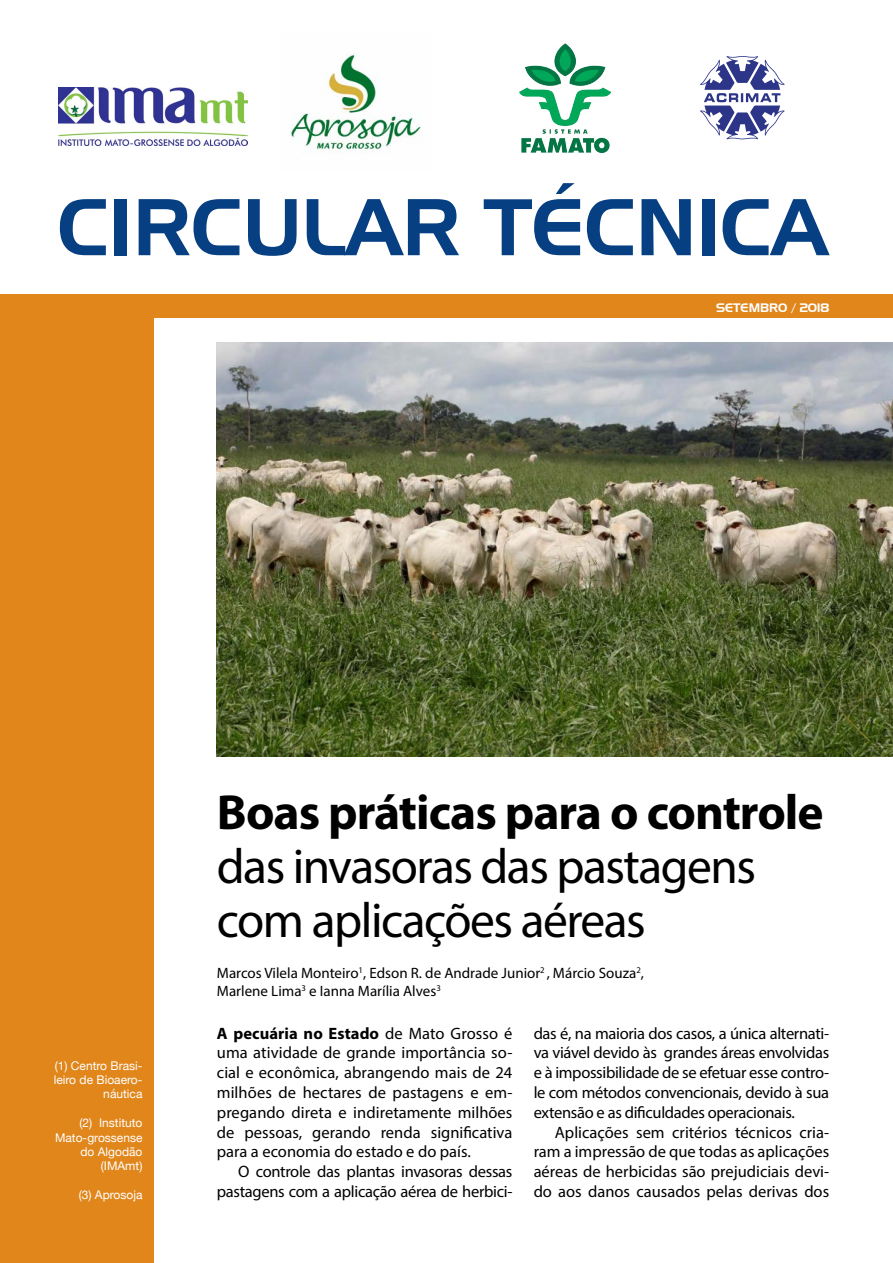
<style>
.page{position:relative;width:893px;height:1263px;background:#fff}
.page>*{position:absolute;margin:0;border:0;box-sizing:border-box;transform-origin:0 0}
.t1{font:78px "Aero Regular SWFTE";color:#073f83}
.t2{font:49.5px/54px "Myriad Pro";letter-spacing:-.03em;color:#000}
.t3{font:700 49.5px "Myriad Pro";letter-spacing:-.02em;color:#000}
.t4{font:16.5px/19.8px "Myriad Pro";letter-spacing:-.02em;color:#000;text-align:justify}
.t5{font:15px/18px "Myriad Pro";color:#000}
.t6{font:12px/14.4px "Helvetica Neue";color:#fff;text-align:right}
.t7{font:12px "Aero Regular SWFTE";color:#fff}
.s1{font-weight:700}
</style>
<div class="page">
<div style="left:0;top:307px;width:153px;height:956px;background:#e0861b"></div>
<div style="left:0;top:295px;width:893px;height:23px;background:#e0861b"></div>
<img style="left:217px;top:342px;width:676px;height:414px">
<img style="left:291px;top:54px;width:130px;height:99px">
<img style="left:59px;top:88px;width:189px;height:58px">
<img style="left:520px;top:43px;width:90px;height:109px">
<svg style="left:700px;top:56px;width:84px;height:83px"></svg>
<h1 class="t1" style="left:58px;top:180px;width:772px">CIRCULAR TÉCNICA</h1>
<p class="t7" style="left:716px;top:300px;width:115px">SETEMBRO / 2018</p>
<p class="t6" style="left:54px;top:1059px;width:90px">(1) Centro Brasi&shy;leiro de Bioaero&shy;náutica</p>
<p class="t6" style="left:55px;top:1116px;width:89px">(2) Instituto<br>Mato-grossense do Algodão (IMAmt)</p>
<p class="t6" style="left:79px;top:1188px;width:65px">(3) Aprosoja</p>
<h2 class="t3" style="left:217px;top:780px;width:608px">Boas práticas para o controle</h2>
<h2 class="t2" style="left:217px;top:839px;width:541px">das invasoras das pastagens com aplicações aéreas</h2>
<p class="t5" style="left:217px;top:964px;width:429px">Marcos Vilela Monteiro<sup>1</sup>, Edson R. de Andrade Junior<sup>2</sup> , Márcio Souza<sup>2</sup>,<br>Marlene Lima<sup>3</sup> e Ianna Marília Alves<sup>3</sup></p>
<p class="t4" style="left:217px;top:1023px;width:297px"><span class="s1">A pecuária no Estado</span> de Mato Grosso é uma atividade de grande importância so&shy;cial e econômica, abrangendo mais de 24 milhões de hectares de pastagens e em&shy;pregando direta e indiretamente milhões de pessoas, gerando renda significativa para a economia do estado e do país.</p>
<p class="t4" style="left:217px;top:1161px;width:297px;text-align:right">O controle das plantas invasoras dessas pastagens com a aplicação aérea de herbici-</p>
<p class="t4" style="left:534px;top:1023px;width:297px">das é, na maioria dos casos, a única alternati&shy;va viável devido às grandes áreas envolvidas e à impossibilidade de se efetuar esse contro&shy;le com métodos convencionais, devido à sua extensão e as dificuldades operacionais.</p>
<p class="t4" style="left:534px;top:1122px;width:297px;text-indent:21px">Aplicações sem critérios técnicos cria&shy;ram a impressão de que todas as aplicações aéreas de herbicidas são prejudiciais devi&shy;do aos danos causados pelas derivas dos</p>
</div>
